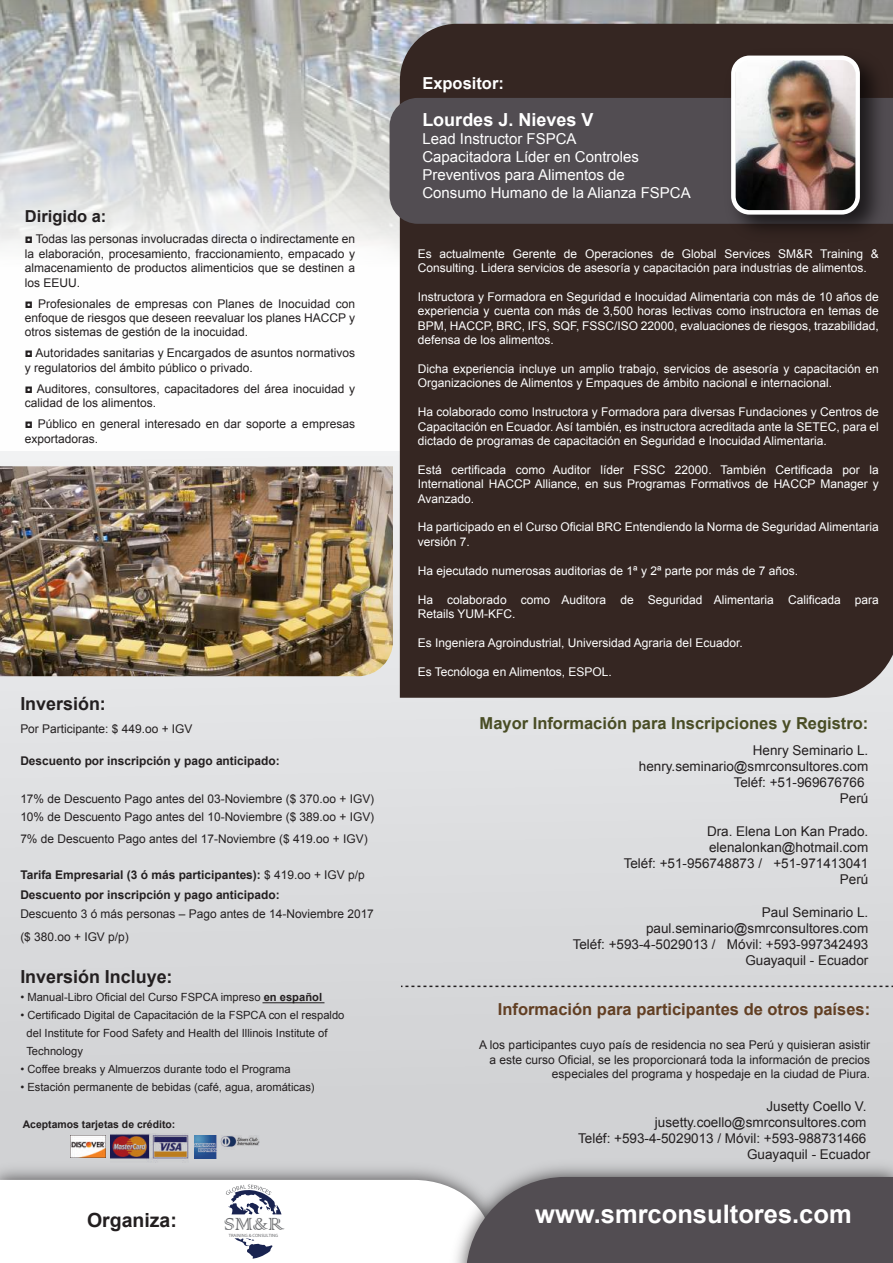
<style>
.page{position:relative;width:893px;height:1263px;background:#d9dadc}
.page>*{position:absolute;margin:0;border:0;box-sizing:border-box;transform-origin:0 0}
.t1{font:700 25.5px "Arial";color:#fff}
.t2{font:23.4px "Colonna";color:#6c6d70}
.t3{font:700 19.5px "Arial";color:#231f20}
.t4{font:700 18px "Arial";color:#231f20}
.t5{font:700 18px "Arial";color:#fff}
.t6{font:700 16.5px "Arial";color:#494d25}
.t7{font:700 16.5px "Arial";color:#623f23}
.t8{font:700 16.5px "Arial";color:#fff}
.t9{font:700 16.5px "Arial";color:#231f20}
.t10{font:15px/18px "Arial";color:#fff}
.t11{font:13.5px/16.2px "Arial";color:#231f20;text-align:right}
.t12{font:12px/14.4px "Arial";color:#fff}
.t13{font:12px/14.4px "Arial";color:#231f20}
.t14{font:700 12px/19.5px "Arial";color:#231f20}
.t15{font:11.25px/18px "Arial";color:#231f20}
.t16{font:700 10.5px "Arial";color:#231f20}
.t17{font:4.65px "Myriad Pro";color:#6c6d70}
.s1{font-size:13.5px}
.s2{font-weight:400}
.s3{font-weight:700}
</style>
<div class="page">
<svg style="left:0;top:0;width:893px;height:450px"></svg>
<div style="left:400px;top:24px;width:493px;height:674px;background:#352622"></div>
<div style="left:390px;top:98px;width:329px;height:126px;background:#524d52"></div>
<img style="left:0;top:466px;width:393px;height:210px">
<img style="left:0;top:1157px;width:443px;height:20px">
<svg style="left:0;top:1177px;width:893px;height:86px;background:#acaaad"></svg>
<svg style="left:401px;top:985px;width:492px;height:2px"></svg>
<img style="left:719px;top:43px;width:174px;height:205px">
<img style="left:735px;top:58px;width:121px;height:154px">
<div style="left:731px;top:56px;width:129px;height:159px;border:4px solid #fff;border-radius:16px"></div>
<img style="left:110px;top:1133px;width:79px;height:29px">
<img style="left:194px;top:1136px;width:65px;height:22px">
<img style="left:70px;top:1135px;width:35px;height:23px">
<hr style="left:262px;top:1003px;width:62px;height:1px;background:#a0a0a2">
<hr style="left:262px;top:1002px;width:62px;height:1px;background:#201d1e">
<h3 class="t9" style="left:25px;top:206px;width:83px">Dirigido a:</h3>
<p class="t13" style="left:25px;top:232px;width:332px;text-align:justify"><span class="s1">◘</span> Todas las personas involucradas directa o indirectamente en la elaboración, procesamiento, fraccionamiento, empacado y almacenamiento de productos alimenticios que se destinen a los EEUU.</p>
<p class="t13" style="left:25px;top:296px;width:332px;text-align:justify"><span class="s1">◘</span> Profesionales de empresas con Planes de Inocuidad con enfoque de riesgos que deseen reevaluar los planes HACCP y otros sistemas de gestión de la inocuidad.</p>
<p class="t13" style="left:25px;top:346px;width:332px"><span class="s1">◘</span> Autoridades sanitarias y Encargados de asuntos normativos y regulatorios del ámbito público o privado.</p>
<p class="t13" style="left:25px;top:381px;width:332px"><span class="s1">◘</span> Auditores, consultores, capacitadores del área inocuidad y calidad de los alimentos.</p>
<p class="t13" style="left:25px;top:417px;width:332px"><span class="s1">◘</span> Público en general interesado en dar soporte a empresas exportadoras.</p>
<h3 class="t4" style="left:20px;top:692px;width:87px">Inversión:</h3>
<p class="t13" style="left:20px;top:722px;width:174px">Por Participante: $ 449.oo + IGV</p>
<p class="t14" style="left:20px;top:752px;width:261px">Descuento por inscripción y pago anticipado:</p>
<p class="t13" style="left:20px;top:790px;width:355px;line-height:18px">17% de Descuento Pago antes del 03-Noviembre ($ 370.oo + IGV)<br>10% de Descuento Pago antes del 10-Noviembre ($ 389.oo + IGV)</p>
<p class="t13" style="left:20px;top:832px;width:349px">7% de Descuento Pago antes del 17-Noviembre ($ 419.oo + IGV)</p>
<p class="t14" style="left:20px;top:866px;width:346px">Tarifa Empresarial (3 ó más participantes): <span class="s2">$ 419.oo + IGV p/p<br></span>Descuento por inscripción y pago anticipado:</p>
<p class="t13" style="left:20px;top:903px;width:355px;line-height:22.5px">Descuento 3 ó más personas – Pago antes de 14-Noviembre 2017 ($ 380.oo + IGV p/p)</p>
<h3 class="t4" style="left:20px;top:964px;width:154px">Inversión Incluye:</h3>
<p class="t15" style="left:20px;top:988px;width:303px">• Manual-Libro Oficial del Curso FSPCA impreso <span class="s3">en español</span></p>
<p class="t15" style="left:26px;top:1006px;width:320px;text-indent:-6px">• Certificado Digital de Capacitación de la FSPCA con el respaldo del Institute for Food Safety and Health del Illinois Institute of<br>Technology</p>
<p class="t15" style="left:20px;top:1060px;width:272px">• Coffee breaks y Almuerzos durante todo el Programa</p>
<p class="t15" style="left:20px;top:1078px;width:296px">• Estación permanente de bebidas (café, agua, aromáticas)</p>
<p class="t16" style="left:23px;top:1117px;width:154px">Aceptamos tarjetas de crédito:</p>
<h3 class="t8" style="left:422px;top:72px;width:83px">Expositor:</h3>
<h3 class="t5" style="left:422px;top:108px;width:173px">Lourdes J. Nieves V</h3>
<p class="t10" style="left:422px;top:130px;width:270px">Lead Instructor FSPCA<br>Capacitadora Líder en Controles<br>Preventivos para Alimentos de<br>Consumo Humano de la Alianza FSPCA</p>
<p class="t12" style="left:418px;top:247px;width:462px">Es actualmente Gerente de Operaciones de Global Services SM&amp;R Training &amp;<br>Consulting. Lidera servicios de asesoría y capacitación para industrias de alimentos.</p>
<p class="t12" style="left:418px;top:290px;width:462px;text-align:justify">Instructora y Formadora en Seguridad e Inocuidad Alimentaria con más de 10 años de experiencia y cuenta con más de 3,500 horas lectivas como instructora en temas de BPM, HACCP, BRC, IFS, SQF, FSSC/ISO 22000, evaluaciones de riesgos, trazabilidad, defensa de los alimentos.</p>
<p class="t12" style="left:418px;top:362px;width:462px">Dicha experiencia incluye un amplio trabajo, servicios de asesoría y capacitación en<br>Organizaciones de Alimentos y Empaques de ámbito nacional e internacional.</p>
<p class="t12" style="left:418px;top:405px;width:462px;text-align:justify">Ha colaborado como Instructora y Formadora para diversas Fundaciones y Centros de Capacitación en Ecuador. Así también, es instructora acreditada ante la SETEC, para el dictado de programas de capacitación en Seguridad e Inocuidad Alimentaria.</p>
<p class="t12" style="left:418px;top:463px;width:462px;text-align:justify">Está certificada como Auditor líder FSSC 22000. También Certificada por la International HACCP Alliance, en sus Programas Formativos de HACCP Manager y Avanzado.</p>
<p class="t12" style="left:418px;top:520px;width:462px">Ha participado en el Curso Oficial BRC Entendiendo la Norma de Seguridad Alimentaria versión 7.</p>
<p class="t12" style="left:418px;top:563px;width:382px">Ha ejecutado numerosas auditorias de 1ª y 2ª parte por más de 7 años.</p>
<p class="t12" style="left:418px;top:592px;width:462px">Ha colaborado como Auditora de Seguridad Alimentaria Calificada para<br>Retails YUM-KFC.</p>
<p class="t12" style="left:418px;top:635px;width:326px">Es Ingeniera Agroindustrial, Universidad Agraria del Ecuador.</p>
<p class="t12" style="left:418px;top:664px;width:195px">Es Tecnóloga en Alimentos, ESPOL.</p>
<h3 class="t6" style="left:480px;top:712px;width:390px">Mayor Información para Inscripciones y Registro:</h3>
<p class="t11" style="left:639px;top:742px;width:231px">Henry Seminario L. henry.seminario@smrconsultores.com<br>Teléf: +51-969676766<br>Perú</p>
<p class="t11" style="left:624px;top:823px;width:246px">Dra. Elena Lon Kan Prado. elenalonkan@hotmail.com<br>Teléf: +51-956748873 / +51-971413041<br>Perú</p>
<p class="t11" style="left:573px;top:904px;width:297px">Paul Seminario L. paul.seminario@smrconsultores.com<br>Teléf: +593-4-5029013 / Móvil: +593-997342493<br>Guayaquil - Ecuador</p>
<h3 class="t7" style="left:498px;top:998px;width:374px">Información para participantes de otros países:</h3>
<p class="t13" style="left:479px;top:1038px;width:392px;text-align:right">A los participantes cuyo país de residencia no sea Perú y quisieran asistir a este curso Oficial, se les proporcionará toda la información de precios especiales del programa y hospedaje en la ciudad de Piura.</p>
<p class="t11" style="left:578px;top:1098px;width:293px">Jusetty Coello V. jusetty.coello@smrconsultores.com<br>Teléf: +593-4-5029013 / Móvil: +593-988731466<br>Guayaquil - Ecuador</p>
<h3 class="t3" style="left:87px;top:1207px;width:91px">Organiza:</h3>
<h1 class="t1" style="left:535px;top:1197px;width:318px">www.smrconsultores.com</h1>
<h2 class="t2" style="left:224px;top:1209px;width:62px">SM&amp;R</h2>
<p class="t17" style="left:229px;top:1232px;width:51px">TRAINING &amp; CONSULTING</p>
</div>
